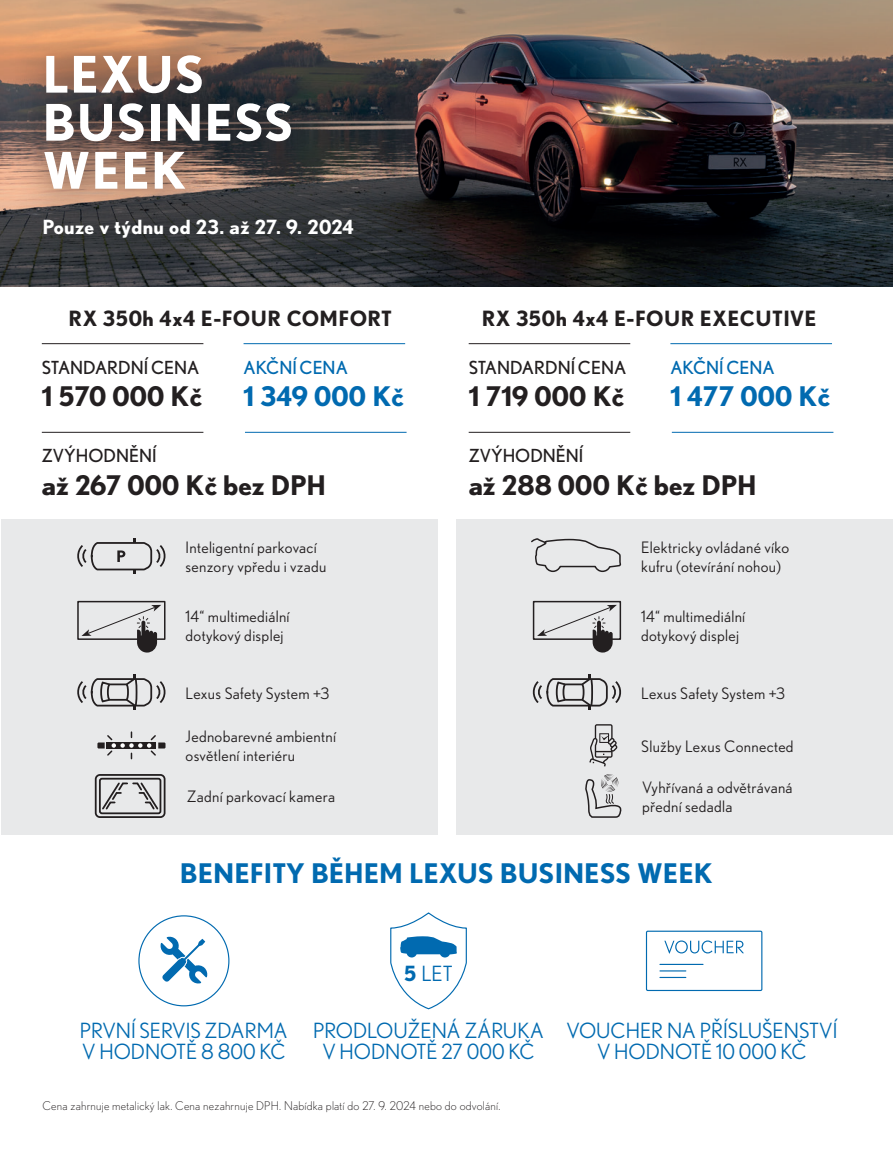
<style>
.page{position:relative;width:893px;height:1153px;background:#fff}
.page>*{position:absolute;margin:0;border:0;box-sizing:border-box;transform-origin:0 0}
.t1{font:700 50.25px/48px "Nobel WGL";letter-spacing:.02em;color:#fff}
.t2{font:700 27px "Nobel WGL";color:#231f20}
.t3{font:700 27px "Nobel WGL";color:#016ab0}
.t4{font:700 21px "Nobel WGL";letter-spacing:.02em;color:#231f20}
.t5{font:20.85px/20.9px "Nobel WGL";color:#016ab0;text-align:center}
.t6{font:700 19.5px "Nobel WGL";letter-spacing:.02em;color:#fff}
.t7{font:18px "Nobel WGL";color:#231f20}
.t8{font:18px "Nobel WGL";color:#016ab0}
.t9{font:15.75px/18.9px "Nobel WGL";letter-spacing:.02em;color:#231f20}
.t10{font:300 12px "Nobel WGL";letter-spacing:.02em;color:#231f20}
.s1{font-weight:700}
</style>
<div class="page">
<div style="left:1px;top:519px;width:436px;height:315px;background:#e8e9ea"></div>
<div style="left:456px;top:519px;width:437px;height:315px;background:#e8e9ea"></div>
<img style="left:0;top:0;width:893px;height:286px">
<svg style="left:77px;top:674px;width:89px;height:36px"></svg>
<svg style="left:532px;top:674px;width:90px;height:36px"></svg>
<div style="left:12px;top:23px;width:372px;height:244px;background:#231f20;opacity:.8"></div>
<svg style="left:77px;top:538px;width:89px;height:36px"></svg>
<div style="left:77px;top:601px;width:88px;height:39px;border:2px solid #231f20"></div>
<svg style="left:81px;top:604px;width:80px;height:48px"></svg>
<div style="left:533px;top:601px;width:88px;height:39px;border:2px solid #231f20"></div>
<svg style="left:537px;top:604px;width:80px;height:48px"></svg>
<svg style="left:97px;top:732px;width:68px;height:26px"></svg>
<div style="left:95px;top:774px;width:70px;height:43px;border:2px solid #231f20;border-radius:4px"></div>
<div style="left:99px;top:777px;width:62px;height:37px;border:2px solid #231f20;border-radius:2px"></div>
<svg style="left:100px;top:780px;width:60px;height:31px"></svg>
<hr style="left:42px;top:343px;width:161px;height:1px;background:#231f20">
<hr style="left:469px;top:343px;width:161px;height:1px;background:#231f20">
<hr style="left:244px;top:343px;width:161px;height:1px;background:#016ab0">
<hr style="left:670px;top:343px;width:162px;height:1px;background:#016ab0">
<hr style="left:42px;top:432px;width:161px;height:1px;background:#231f20">
<hr style="left:469px;top:432px;width:161px;height:1px;background:#231f20">
<hr style="left:245px;top:432px;width:162px;height:1px;background:#016ab0">
<hr style="left:672px;top:432px;width:161px;height:1px;background:#016ab0">
<svg style="left:531px;top:538px;width:90px;height:34px"></svg>
<svg style="left:589px;top:724px;width:28px;height:42px"></svg>
<svg style="left:585px;top:774px;width:37px;height:44px"></svg>
<svg style="left:160px;top:936px;width:48px;height:47px"></svg>
<div style="left:646px;top:930px;width:116px;height:60px;border:1px solid #016ab0"></div>
<svg style="left:664px;top:940px;width:80px;height:13px"></svg>
<hr style="left:660px;top:963px;width:43px;height:1px;background:#016ab0">
<svg style="left:660px;top:970px;width:26px;height:7px"></svg>
<svg style="left:390px;top:912px;width:77px;height:97px"></svg>
<h1 class="t1" style="left:43px;top:49px;width:253px">LEXUS<br>BUSINESS<br>WEEK</h1>
<p class="t6" style="left:43px;top:212px;width:313px">Pouze v týdnu od 23. až 27. 9. 2024</p>
<h3 class="t4" style="left:69px;top:302px;width:325px">RX 350h 4x4 E-FOUR COMFORT</h3>
<h3 class="t4" style="left:482px;top:302px;width:336px">RX 350h 4x4 E-FOUR EXECUTIVE</h3>
<p class="t7" style="left:42px;top:354px;width:159px">STANDARDNÍ CENA</p>
<h2 class="t2" style="left:42px;top:375px;width:162px">1 570 000 Kč</h2>
<p class="t8" style="left:244px;top:354px;width:106px">AKČNÍ CENA</p>
<h2 class="t3" style="left:244px;top:375px;width:162px">1 349 000 Kč</h2>
<p class="t7" style="left:42px;top:443px;width:116px">ZVÝHODNĚNÍ</p>
<h2 class="t2" style="left:42px;top:464px;width:286px">až 267 000 Kč bez DPH</h2>
<p class="t7" style="left:469px;top:354px;width:159px">STANDARDNÍ CENA</p>
<h2 class="t2" style="left:469px;top:375px;width:157px">1 719 000 Kč</h2>
<p class="t8" style="left:670px;top:354px;width:106px">AKČNÍ CENA</p>
<h2 class="t3" style="left:670px;top:375px;width:161px">1 477 000 Kč</h2>
<p class="t7" style="left:469px;top:443px;width:116px">ZVÝHODNĚNÍ</p>
<h2 class="t2" style="left:469px;top:464px;width:290px">až 288 000 Kč bez DPH</h2>
<p class="t9" style="left:186px;top:537px;width:142px">Inteligentní parkovací senzory vpředu i vzadu</p>
<p class="t9" style="left:641px;top:537px;width:150px">Elektricky ovládané víko kufru (otevírání nohou)</p>
<p class="t9" style="left:186px;top:606px;width:106px">14“ multimediální dotykový displej</p>
<p class="t9" style="left:641px;top:606px;width:106px">14“ multimediální dotykový displej</p>
<p class="t9" style="left:186px;top:683px;width:145px">Lexus Safety System +3</p>
<p class="t9" style="left:641px;top:683px;width:145px">Lexus Safety System +3</p>
<p class="t9" style="left:186px;top:726px;width:152px">Jednobarevné ambientní osvětlení interiéru</p>
<p class="t9" style="left:641px;top:736px;width:154px">Služby Lexus Connected</p>
<p class="t9" style="left:187px;top:786px;width:150px">Zadní parkovací kamera</p>
<p class="t9" style="left:642px;top:777px;width:152px">Vyhřívaná a odvětrávaná přední sedadla</p>
<h2 class="t3" style="left:180px;top:852px;width:534px">BENEFITY BĚHEM LEXUS BUSINESS WEEK</h2>
<h3 class="t5" style="left:404px;top:962px;width:50px"><span class="s1">5</span> LET</h3>
<h3 class="t5" style="left:80px;top:1019px;width:209px;text-align:left">PRVNÍ SERVIS ZDARMA<br>V HODNOTĚ 8 800 KČ</h3>
<h3 class="t5" style="left:566px;top:1019px;width:272px">VOUCHER NA PŘÍSLUŠENSTVÍ<br>V HODNOTĚ 10 000 KČ</h3>
<h3 class="t5" style="left:313px;top:1019px;width:232px">PRODLOUŽENÁ ZÁRUKA<br>V HODNOTĚ 27 000 KČ</h3>
<p class="t10" style="left:43px;top:1097px;width:459px">Cena zahrnuje metalický lak. Cena nezahrnuje DPH. Nabídka platí do 27. 9. 2024 nebo do odvolání.</p>
</div>
